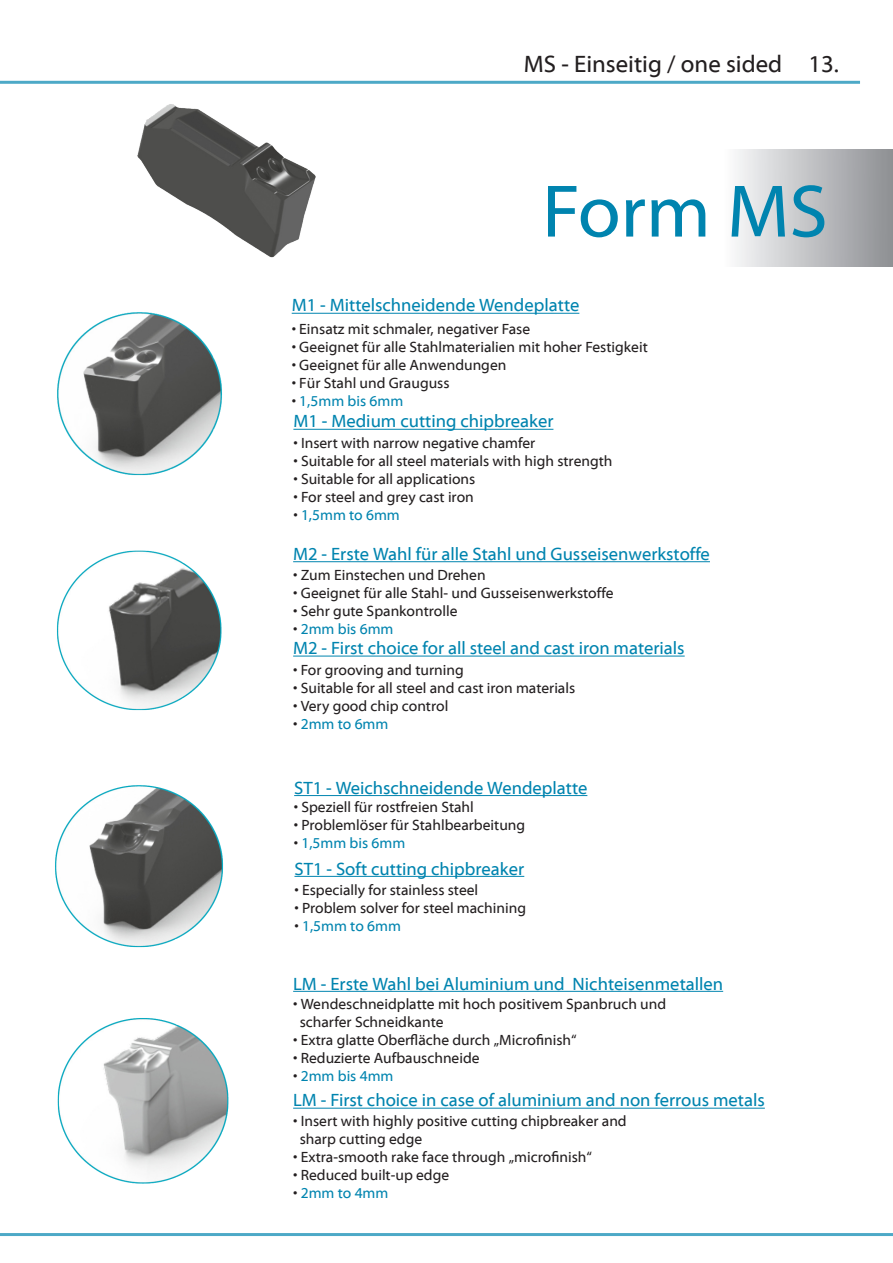
<style>
.page{position:relative;width:893px;height:1263px;background:#fff}
.page>*{position:absolute;margin:0;border:0;box-sizing:border-box;transform-origin:0 0}
.t1{font:75px "Myriad Web Pro";color:#0084af}
.t2{font:24px "Myriad Web Pro";color:#231f20}
.t3{font:18px "Myriad Web Pro";color:#0084af}
.t4{font:15px "Myriad Web Pro";color:#231f20}
.t5{font:15px "Myriad Web Pro";color:#0084af}
.s1{color:#231f20}
</style>
<div class="page">
<img style="left:137px;top:104px;width:179px;height:154px">
<div style="left:705px;top:150px;width:188px;height:116px;background:linear-gradient(to right,#fff,#8e8f93)"></div>
<hr style="left:293px;top:429px;width:260px;height:1px;background:#0084af">
<img style="left:57px;top:312px;width:165px;height:164px">
<hr style="left:292px;top:313px;width:287px;height:1px;background:#0084af">
<hr style="left:293px;top:656px;width:392px;height:1px;background:#0084af">
<hr style="left:293px;top:561px;width:417px;height:1px;background:#0084af">
<img style="left:57px;top:550px;width:165px;height:161px">
<img style="left:55px;top:785px;width:168px;height:163px">
<hr style="left:294px;top:795px;width:293px;height:1px;background:#0084af">
<hr style="left:294px;top:876px;width:230px;height:1px;background:#0084af">
<hr style="left:0;top:81px;width:860px;height:3px;background:#0084af">
<hr style="left:0;top:1233px;width:893px;height:3px;background:#0084af">
<hr style="left:293px;top:991px;width:430px;height:1px;background:#0084af">
<hr style="left:293px;top:1108px;width:472px;height:1px;background:#0084af">
<img style="left:57px;top:1018px;width:172px;height:166px">
<p class="t2" style="left:524px;top:51px;width:317px">MS - Einseitig / one sided 13.</p>
<p class="t1" style="left:542px;top:171px;width:287px">Form MS</p>
<p class="t3" style="left:292px;top:296px;width:289px">M1 - Mittelschneidende Wendeplatte</p>
<p class="t4" style="left:292px;top:320px;width:240px">• Einsatz mit schmaler, negativer Fase</p>
<p class="t4" style="left:292px;top:338px;width:358px">• Geeignet für alle Stahlmaterialien mit hoher Festigkeit</p>
<p class="t4" style="left:292px;top:356px;width:216px">• Geeignet für alle Anwendungen</p>
<p class="t4" style="left:292px;top:374px;width:159px">• Für Stahl und Grauguss</p>
<p class="t5" style="left:292px;top:392px;width:113px"><span class="s1">•</span> 1,5mm bis 6mm</p>
<p class="t3" style="left:293px;top:412px;width:262px">M1 - Medium cutting chipbreaker</p>
<p class="t4" style="left:293px;top:434px;width:243px">• Insert with narrow negative chamfer</p>
<p class="t4" style="left:293px;top:452px;width:321px">• Suitable for all steel materials with high strength</p>
<p class="t4" style="left:293px;top:470px;width:183px">• Suitable for all applications</p>
<p class="t4" style="left:293px;top:488px;width:182px">• For steel and grey cast iron</p>
<p class="t5" style="left:293px;top:506px;width:108px"><span class="s1">•</span> 1,5mm to 6mm</p>
<p class="t3" style="left:293px;top:544px;width:418px">M2 - Erste Wahl für alle Stahl und Gusseisenwerkstoffe</p>
<p class="t4" style="left:293px;top:567px;width:194px">• Zum Einstechen und Drehen</p>
<p class="t4" style="left:293px;top:585px;width:322px">• Geeignet für alle Stahl- und Gusseisenwerkstoffe</p>
<p class="t4" style="left:293px;top:603px;width:166px">• Sehr gute Spankontrolle</p>
<p class="t5" style="left:293px;top:621px;width:102px"><span class="s1">•</span> 2mm bis 6mm</p>
<p class="t3" style="left:293px;top:638px;width:393px">M2 - First choice for all steel and cast iron materials</p>
<p class="t4" style="left:293px;top:661px;width:172px">• For grooving and turning</p>
<p class="t4" style="left:293px;top:679px;width:284px">• Suitable for all steel and cast iron materials</p>
<p class="t4" style="left:293px;top:697px;width:157px">• Very good chip control</p>
<p class="t5" style="left:293px;top:715px;width:97px"><span class="s1">•</span> 2mm to 6mm</p>
<p class="t3" style="left:294px;top:778px;width:295px">ST1 - Weichschneidende Wendeplatte</p>
<p class="t4" style="left:294px;top:799px;width:182px">• Speziell für rostfreien Stahl</p>
<p class="t4" style="left:294px;top:817px;width:233px">• Problemlöser für Stahlbearbeitung</p>
<p class="t5" style="left:294px;top:835px;width:113px"><span class="s1">•</span> 1,5mm bis 6mm</p>
<p class="t3" style="left:294px;top:859px;width:231px">ST1 - Soft cutting chipbreaker</p>
<p class="t4" style="left:294px;top:882px;width:185px">• Especially for stainless steel</p>
<p class="t4" style="left:294px;top:900px;width:233px">• Problem solver for steel machining</p>
<p class="t5" style="left:294px;top:918px;width:108px"><span class="s1">•</span> 1,5mm to 6mm</p>
<p class="t3" style="left:293px;top:974px;width:432px">LM - Erste Wahl bei Aluminium und Nichteisenmetallen</p>
<p class="t4" style="left:293px;top:996px;width:375px">• Wendeschneidplatte mit hoch positivem Spanbruch und</p>
<p class="t4" style="left:300px;top:1014px;width:145px">scharfer Schneidkante</p>
<p class="t4" style="left:293px;top:1032px;width:285px">• Extra glatte Oberfläche durch „Microfinish“</p>
<p class="t4" style="left:293px;top:1050px;width:188px">• Reduzierte Aufbauschneide</p>
<p class="t5" style="left:293px;top:1068px;width:102px"><span class="s1">•</span> 2mm bis 4mm</p>
<p class="t3" style="left:293px;top:1090px;width:473px">LM - First choice in case of aluminium and non ferrous metals</p>
<p class="t4" style="left:293px;top:1112px;width:335px">• Insert with highly positive cutting chipbreaker and</p>
<p class="t4" style="left:300px;top:1130px;width:124px">sharp cutting edge</p>
<p class="t4" style="left:293px;top:1148px;width:300px">• Extra-smooth rake face through „microfinish“</p>
<p class="t4" style="left:293px;top:1166px;width:158px">• Reduced built-up edge</p>
<p class="t5" style="left:293px;top:1184px;width:97px"><span class="s1">•</span> 2mm to 4mm</p>
</div>
